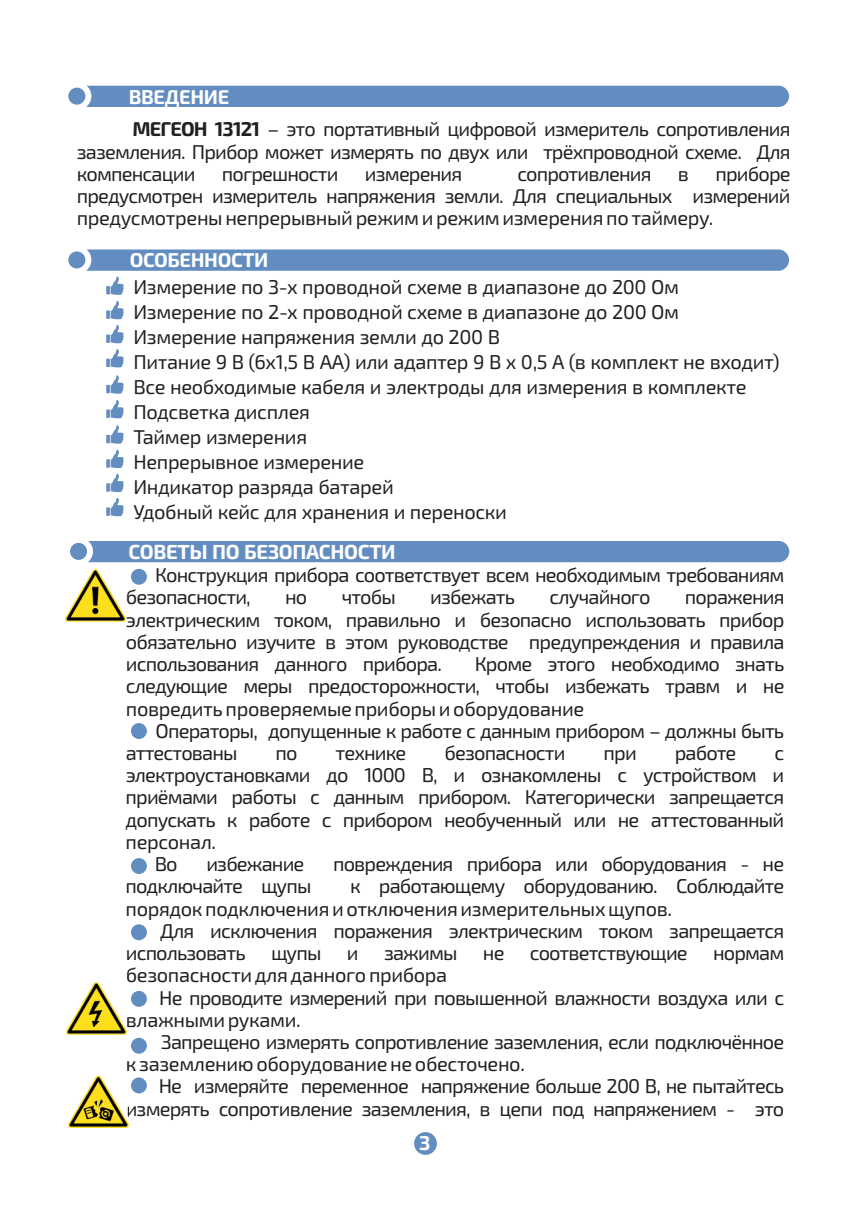
<style>
.page{position:relative;width:851px;height:1205px;background:#fff}
.page>*{position:absolute;margin:0;border:0;box-sizing:border-box;transform-origin:0 0}
.t1{font:700 20.25px "Exo 2.0";letter-spacing:-.02em;color:#fff}
.t2{font:20px/22.2px "Exo 2.0";letter-spacing:-.045em;color:#231f20;text-align:justify}
.t3{font:20px/25px "Exo 2.0";letter-spacing:-.02em;color:#231f20}
.t4{font:700 20px "Exo 2.0";letter-spacing:-.02em;color:#fff}
.s1{font-weight:700}
</style>
<div class="page">
<div style="left:68px;top:86px;width:720px;height:21px;background:#638dc1"></div>
<div style="left:70px;top:541px;width:719px;height:21px;background:#638dc1"></div>
<div style="left:131px;top:858px;width:16px;height:16px;background:#628dc1;border-radius:50%"></div>
<div style="left:131px;top:569px;width:16px;height:16px;background:#628dc1;border-radius:50%"></div>
<img style="left:66px;top:570px;width:59px;height:52px">
<img style="left:67px;top:983px;width:59px;height:51px">
<svg style="left:68px;top:249px;width:720px;height:46px"></svg>
<svg style="left:106px;top:301px;width:18px;height:18px"></svg>
<svg style="left:106px;top:325px;width:18px;height:18px"></svg>
<svg style="left:106px;top:349px;width:18px;height:18px"></svg>
<svg style="left:106px;top:375px;width:18px;height:19px"></svg>
<svg style="left:106px;top:400px;width:18px;height:18px"></svg>
<div style="left:414px;top:1132px;width:23px;height:23px;background:#638dc1;border-radius:50%"></div>
<svg style="left:106px;top:425px;width:18px;height:19px"></svg>
<svg style="left:106px;top:450px;width:18px;height:18px"></svg>
<svg style="left:106px;top:474px;width:18px;height:18px"></svg>
<svg style="left:106px;top:498px;width:18px;height:18px"></svg>
<div style="left:131px;top:723px;width:16px;height:16px;background:#628dc1;border-radius:50%"></div>
<div style="left:131px;top:924px;width:16px;height:16px;background:#628dc1;border-radius:50%"></div>
<div style="left:131px;top:991px;width:16px;height:16px;background:#628dc1;border-radius:50%"></div>
<div style="left:131px;top:1038px;width:16px;height:15px;background:#628dc1;border-radius:50%"></div>
<div style="left:131px;top:1077px;width:16px;height:16px;background:#628dc1;border-radius:50%"></div>
<img style="left:69px;top:1075px;width:60px;height:52px">
<p class="t4" style="left:129px;top:90px;width:102px">ВВЕДЕНИЕ</p>
<p class="t2" style="left:77px;top:120px;width:715px;text-indent:56px"><span class="s1">МЕГЕОН 13121</span> – это портативный цифровой измеритель сопротивления заземления. Прибор может измерять по двух или трёхпроводной схеме. Для компенсации</p>
<p class="t2" style="left:77px;top:165px;width:715px;text-indent:638px">приборе предусмотрен измеритель напряжения земли. Для специальных измерений предусмотрены непрерывный режим и режим измерения по таймеру.</p>
<p class="t2" style="left:222px;top:165px;width:118px">погрешности</p>
<p class="t2" style="left:365px;top:165px;width:99px">измерения</p>
<p class="t2" style="left:517px;top:165px;width:136px">сопротивления</p>
<p class="t2" style="left:678px;top:165px;width:13px">в</p>
<p class="t4" style="left:130px;top:253px;width:140px">ОСОБЕННОСТИ</p>
<p class="t3" style="left:133px;top:277px;width:647px">Измерение по 3-х проводной схеме в диапазоне до 200 Ом Измерение по 2-х проводной схеме в диапазоне до 200 Ом Измерение напряжения земли до 200 В<br>Питание 9 В (6х1,5 В АА) или адаптер 9 В х 0,5 А (в комплект не входит)<br>Все необходимые кабеля и электроды для измерения в комплекте Подсветка дисплея<br>Таймер измерения<br>Непрерывное измерение<br>Индикатор разряда батарей<br>Удобный кейс для хранения и переноски</p>
<p class="t1" style="left:128px;top:545px;width:269px">СОВЕТЫ ПО БЕЗОПАСНОСТИ</p>
<p class="t2" style="left:126px;top:566px;width:660px;text-indent:29px">Конструкция прибора соответствует всем необходимым требованиям безопасности,</p>
<p class="t2" style="left:285px;top:588px;width:24px">но</p>
<p class="t2" style="left:341px;top:588px;width:56px">чтобы</p>
<p class="t2" style="left:430px;top:588px;width:86px">избежать</p>
<p class="t2" style="left:549px;top:588px;width:103px">случайного</p>
<p class="t2" style="left:126px;top:588px;width:660px;text-indent:559px">поражения электрическим током, правильно и безопасно использовать прибор обязательно изучите в этом руководстве предупреждения и правила использования данного прибора.</p>
<p class="t2" style="left:126px;top:655px;width:660px;text-indent:349px">Кроме этого необходимо знать следующие меры предосторожности, чтобы избежать травм и не повредить проверяемые приборы и оборудование</p>
<p class="t2" style="left:126px;top:722px;width:660px;text-indent:30px">Операторы, допущенные к работе с данным прибором – должны быть аттестованы</p>
<p class="t2" style="left:275px;top:744px;width:24px">по</p>
<p class="t2" style="left:335px;top:744px;width:72px">технике</p>
<p class="t2" style="left:444px;top:744px;width:123px">безопасности</p>
<p class="t2" style="left:603px;top:744px;width:35px">при</p>
<p class="t2" style="left:674px;top:744px;width:63px">работе</p>
<p class="t2" style="left:774px;top:744px;width:11px">с</p>
<p class="t2" style="left:126px;top:766px;width:660px">электроустановками до 1000 В, и ознакомлены с устройством и</p>
<p class="t2" style="left:126px;top:788px;width:660px">приёмами работы с данным прибором. Категорически запрещается</p>
<p class="t2" style="left:126px;top:810px;width:660px">допускать к работе с прибором необученный или не аттестованный</p>
<p class="t3" style="left:126px;top:831px;width:92px">персонал.</p>
<p class="t2" style="left:155px;top:855px;width:24px">Во</p>
<p class="t2" style="left:206px;top:855px;width:99px">избежание</p>
<p class="t2" style="left:333px;top:855px;width:452px">повреждения прибора или оборудования - не</p>
<p class="t2" style="left:125px;top:877px;width:187px">подключайте щупы</p>
<p class="t3" style="left:125px;top:877px;width:660px;line-height:22.2px;text-indent:224px">к работающему оборудованию. Соблюдайте порядок подключения и отключения измерительных щупов.</p>
<p class="t2" style="left:126px;top:922px;width:660px;text-indent:34px">Для исключения поражения электрическим током запрещается использовать</p>
<p class="t2" style="left:271px;top:944px;width:52px">щупы</p>
<p class="t2" style="left:347px;top:944px;width:13px">и</p>
<p class="t2" style="left:384px;top:944px;width:75px">зажимы</p>
<p class="t2" style="left:483px;top:944px;width:23px">не</p>
<p class="t2" style="left:530px;top:944px;width:159px">соответствующие</p>
<p class="t2" style="left:713px;top:944px;width:73px">нормам</p>
<p class="t3" style="left:126px;top:965px;width:323px">безопасности для данного прибора</p>
<p class="t2" style="left:159px;top:988px;width:626px">Не проводите измерений при повышенной влажности воздуха или с</p>
<p class="t3" style="left:126px;top:1009px;width:176px">влажными руками.</p>
<p class="t2" style="left:161px;top:1033px;width:624px">Запрещено измерять сопротивление заземления, если подключённое</p>
<p class="t3" style="left:126px;top:1053px;width:400px">к заземлению оборудование не обесточено.</p>
<p class="t2" style="left:159px;top:1077px;width:627px">Не измеряйте переменное напряжение больше 200 В, не пытайтесь</p>
<p class="t2" style="left:126px;top:1099px;width:660px">измерять сопротивление заземления, в цепи под напряжением - это</p>
<p class="t4" style="left:419px;top:1136px;width:13px">3</p>
</div>
